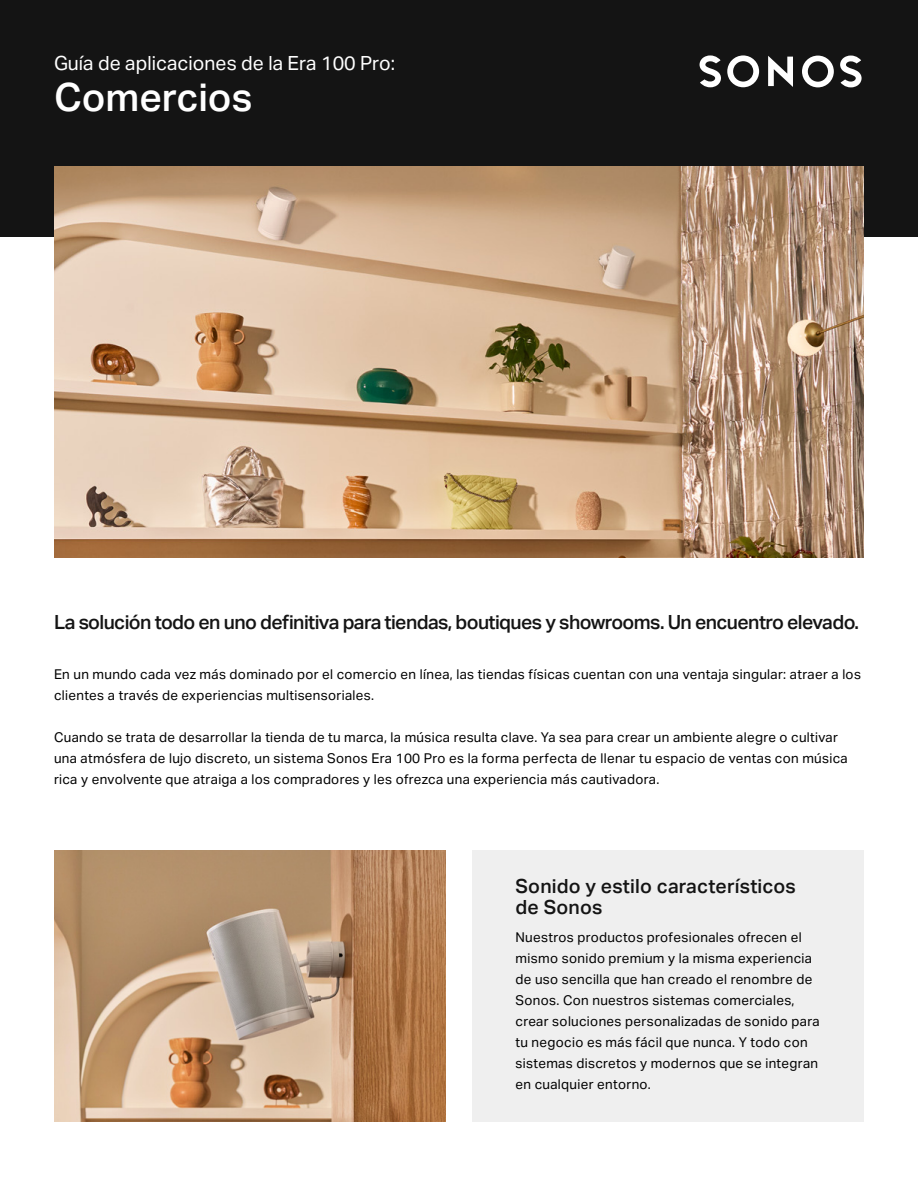
<style>
.page{position:relative;width:918px;height:1188px;background:#fff}
.page>*{position:absolute;margin:0;border:0;box-sizing:border-box;transform-origin:0 0}
.t1{font:500 39px "Aktiv Grotesk";color:#fff}
.t2{font:500 19.5px "Aktiv Grotesk";letter-spacing:-.03em;color:#141414}
.t3{font:500 19.5px/21px "Aktiv Grotesk";letter-spacing:.01em;color:#141414}
.t4{font:19.5px "Aktiv Grotesk";color:#fff}
.t5{font:13.5px/21px "Aktiv Grotesk";letter-spacing:.02em;color:#000}
</style>
<div class="page">
<div style="left:0;top:0;width:918px;height:237px;background:#141414"></div>
<svg style="left:768px;top:56px;width:25px;height:31px"></svg>
<svg style="left:727px;top:55px;width:32px;height:32px"></svg>
<svg style="left:700px;top:55px;width:21px;height:32px"></svg>
<svg style="left:802px;top:56px;width:32px;height:31px"></svg>
<svg style="left:840px;top:56px;width:22px;height:31px"></svg>
<img style="left:54px;top:167px;width:810px;height:391px">
<img style="left:54px;top:850px;width:392px;height:272px">
<div style="left:472px;top:850px;width:392px;height:272px;background:#efefef"></div>
<h2 class="t4" style="left:54px;top:52px;width:343px">Guía de aplicaciones de la Era 100 Pro:</h2>
<h1 class="t1" style="left:54px;top:74px;width:200px">Comercios</h1>
<h2 class="t2" style="left:54px;top:611px;width:806px">La solución todo en uno definitiva para tiendas, boutiques y showrooms. Un encuentro elevado.</h2>
<p class="t5" style="left:54px;top:663px;width:809px">En un mundo cada vez más dominado por el comercio en línea, las tiendas físicas cuentan con una ventaja singular: atraer a los clientes a través de experiencias multisensoriales.</p>
<p class="t5" style="left:54px;top:726px;width:795px">Cuando se trata de desarrollar la tienda de tu marca, la música resulta clave. Ya sea para crear un ambiente alegre o cultivar una atmósfera de lujo discreto, un sistema Sonos Era 100 Pro es la forma perfecta de llenar tu espacio de ventas con música rica y envolvente que atraiga a los compradores y les ofrezca una experiencia más cautivadora.</p>
<h2 class="t3" style="left:516px;top:875px;width:282px">Sonido y estilo característicos de Sonos</h2>
<p class="t5" style="left:516px;top:927px;width:306px">Nuestros productos profesionales ofrecen el mismo sonido premium y la misma experiencia de uso sencilla que han creado el renombre de Sonos. Con nuestros sistemas comerciales, crear soluciones personalizadas de sonido para tu negocio es más fácil que nunca. Y todo con sistemas discretos y modernos que se integran en cualquier entorno.</p>
</div>
